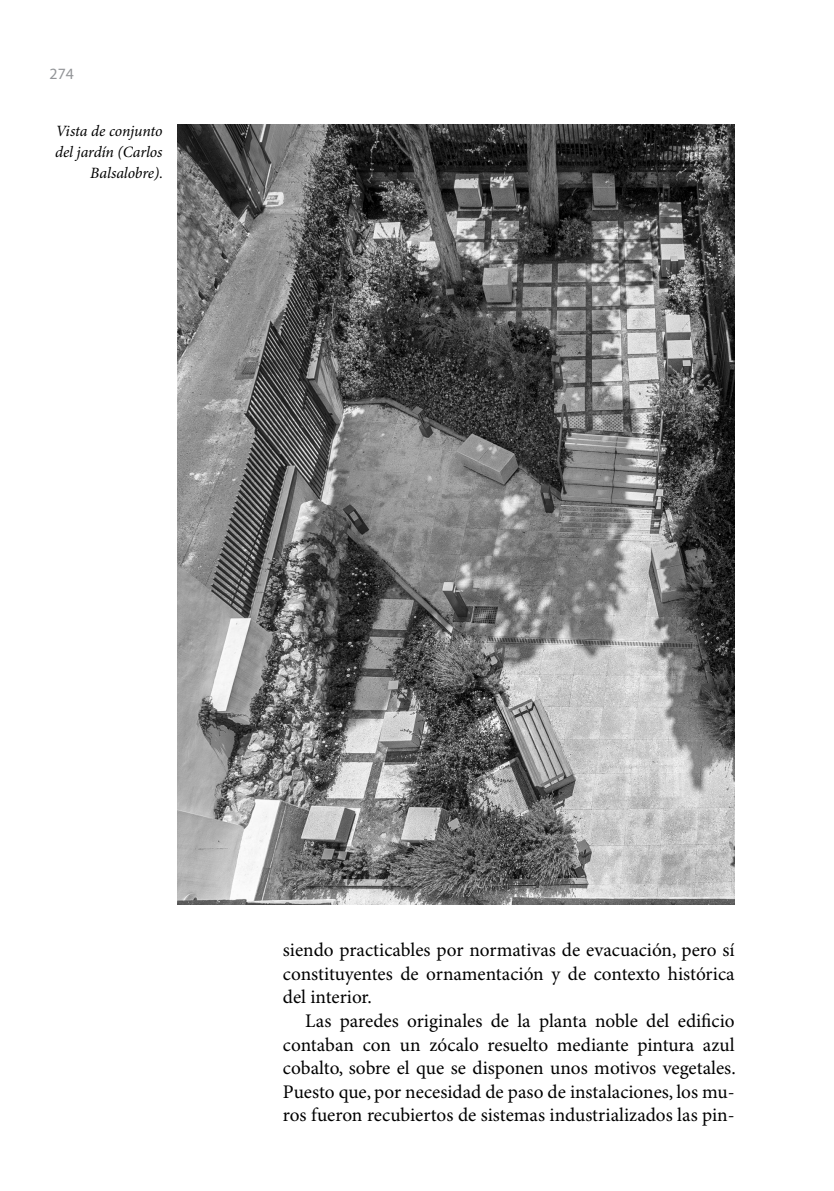
<style>
.page{position:relative;width:834px;height:1191px;background:#fff}
.page>*{position:absolute;margin:0;border:0;box-sizing:border-box;transform-origin:0 0}
.t1{font:19.25px/23.6px "Minion Pro";color:#000;text-align:justify}
.t2{font:italic 15.75px/21px "Minion Pro";letter-spacing:-.01em;color:#000;text-align:right}
.t3{font:15.75px "Myriad Pro";color:#939598}
</style>
<div class="page">
<img style="left:177px;top:124px;width:557px;height:780px">
<p class="t3" style="left:50px;top:64px;width:26px">274</p>
<p class="t2" style="left:55px;top:121px;width:110px">Vista de conjunto del jardín (Carlos<br>Balsalobre).</p>
<p class="t1" style="left:283px;top:939px;width:453px">siendo practicables por normativas de evacuación, pero sí constituyentes de ornamentación y de contexto histórica del interior.</p>
<p class="t1" style="left:283px;top:1009px;width:454px;text-indent:22px">Las paredes originales de la planta noble del edificio contaban con un zócalo resuelto mediante pintura azul cobalto, sobre el que se disponen unos motivos vegetales.<br>Puesto que, por necesidad de paso de instalaciones, los mu&shy;ros fueron recubiertos de sistemas industrializados las pin-</p>
</div>
